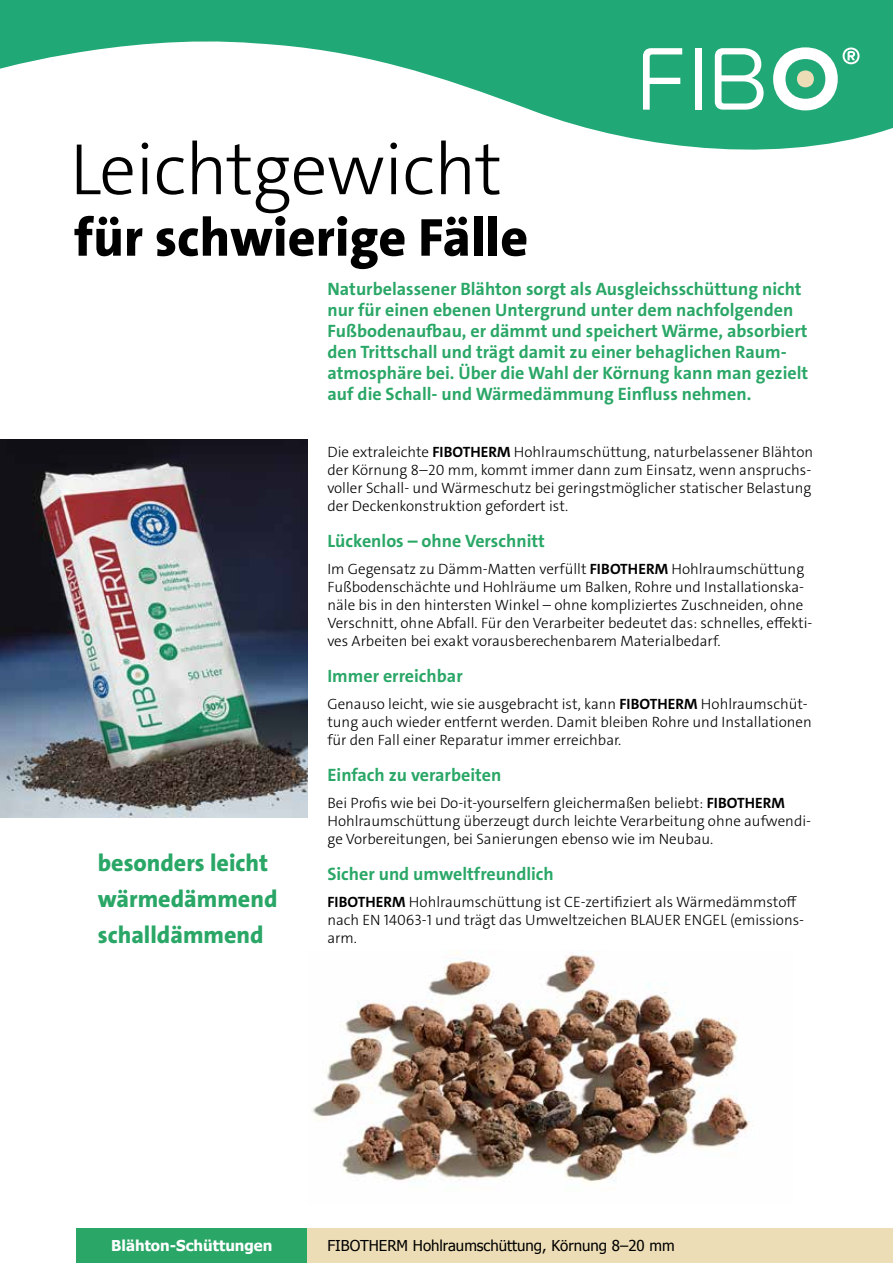
<style>
.page{position:relative;width:893px;height:1263px;background:#fff}
.page>*{position:absolute;margin:0;border:0;box-sizing:border-box;transform-origin:0 0}
.t1{font:300 73.5px "The Sans C4 s";letter-spacing:-.01em;color:#000}
.t2{font:800 54px "The Sans C4 s";color:#000}
.t3{font:800 24px/36px "The Sans C4 s";color:#2aa767}
.t4{font:700 18px/21px "The Sans C4 s";color:#2aa767}
.t5{font:300 15px/18px "The Sans C4 s";color:#000}
.t6{font:15px "Tahoma";color:#000}
.t7{font:700 15px "Tahoma";color:#fff}
.s1{font-weight:700}
</style>
<div class="page">
<img style="left:312px;top:952px;width:441px;height:231px">
<img style="left:0;top:439px;width:307px;height:378px">
<div style="left:77px;top:1229px;width:230px;height:34px;background:#2aa767"></div>
<div style="left:307px;top:1229px;width:586px;height:34px;background:#ecddb6"></div>
<svg style="left:0;top:0;width:893px;height:150px;fill:#21a877"></svg>
<svg style="left:643px;top:48px;width:39px;height:62px"></svg>
<div style="left:695px;top:48px;width:7px;height:62px;background:#fff"></div>
<svg style="left:715px;top:48px;width:49px;height:62px"></svg>
<svg style="left:773px;top:47px;width:86px;height:63px"></svg>
<h1 class="t1" style="left:70px;top:122px;width:434px">Leichtgewicht</h1>
<h2 class="t2" style="left:74px;top:203px;width:456px">für schwierige Fälle</h2>
<p class="t4" style="left:327px;top:279px;width:482px">Naturbelassener Blähton sorgt als Ausgleichsschüttung nicht nur für einen ebenen Untergrund unter dem nachfolgenden Fußbodenaufbau, er dämmt und speichert Wärme, absorbiert den Trittschall und trägt damit zu einer behaglichen Raum&shy;atmosphäre bei. Über die Wahl der Körnung kann man gezielt auf die Schall- und Wärmedämmung Einfluss nehmen.</p>
<h3 class="t3" style="left:98px;top:845px;width:181px">besonders leicht wärmedämmend schalldämmend</h3>
<p class="t5" style="left:327px;top:443px;width:487px">Die extraleichte <span class="s1">FIBOTHERM</span> Hohlraumschüttung, naturbelassener Blähton der Körnung 8–20 mm, kommt immer dann zum Einsatz, wenn anspruchs&shy;voller Schall- und Wärmeschutz bei geringstmöglicher statischer Belastung der Deckenkonstruktion gefordert ist.</p>
<p class="t4" style="left:327px;top:531px;width:219px">Lückenlos – ohne Verschnitt</p>
<p class="t5" style="left:327px;top:560px;width:486px">Im Gegensatz zu Dämm-Matten verfüllt <span class="s1">FIBOTHERM</span> Hohlraumschüttung Fußbodenschächte und Hohlräume um Balken, Rohre und Installationska&shy;näle bis in den hintersten Winkel – ohne kompliziertes Zuschneiden, ohne Verschnitt, ohne Abfall. Für den Verarbeiter bedeutet das: schnelles, effekti&shy;ves Arbeiten bei exakt vorausberechenbarem Materialbedarf.</p>
<p class="t4" style="left:327px;top:666px;width:137px">Immer erreichbar</p>
<p class="t5" style="left:327px;top:695px;width:486px">Genauso leicht, wie sie ausgebracht ist, kann <span class="s1">FIBOTHERM</span> Hohlraumschüt&shy;tung auch wieder entfernt werden. Damit bleiben Rohre und Installationen für den Fall einer Reparatur immer erreichbar.</p>
<p class="t4" style="left:327px;top:765px;width:175px">Einfach zu verarbeiten</p>
<p class="t5" style="left:327px;top:794px;width:485px">Bei Profis wie bei Do-it-yourselfern gleichermaßen beliebt: <span class="s1">FIBOTHERM<br></span>Hohlraumschüttung überzeugt durch leichte Verarbeitung ohne aufwendi&shy;ge Vorbereitungen, bei Sanierungen ebenso wie im Neubau.</p>
<p class="t4" style="left:327px;top:864px;width:228px">Sicher und umweltfreundlich</p>
<p class="t5" style="left:327px;top:893px;width:478px"><span class="s1">FIBOTHERM</span> Hohlraumschüttung ist CE-zertifiziert als Wärmedämmstoff nach EN 14063-1 und trägt das Umweltzeichen BLAUER ENGEL (emissions&shy;arm.</p>
<p class="t7" style="left:111px;top:1235px;width:163px">Blähton-Schüttungen</p>
<p class="t6" style="left:327px;top:1236px;width:349px">FIBOTHERM Hohlraumschüttung, Körnung 8–20 mm</p>
</div>
